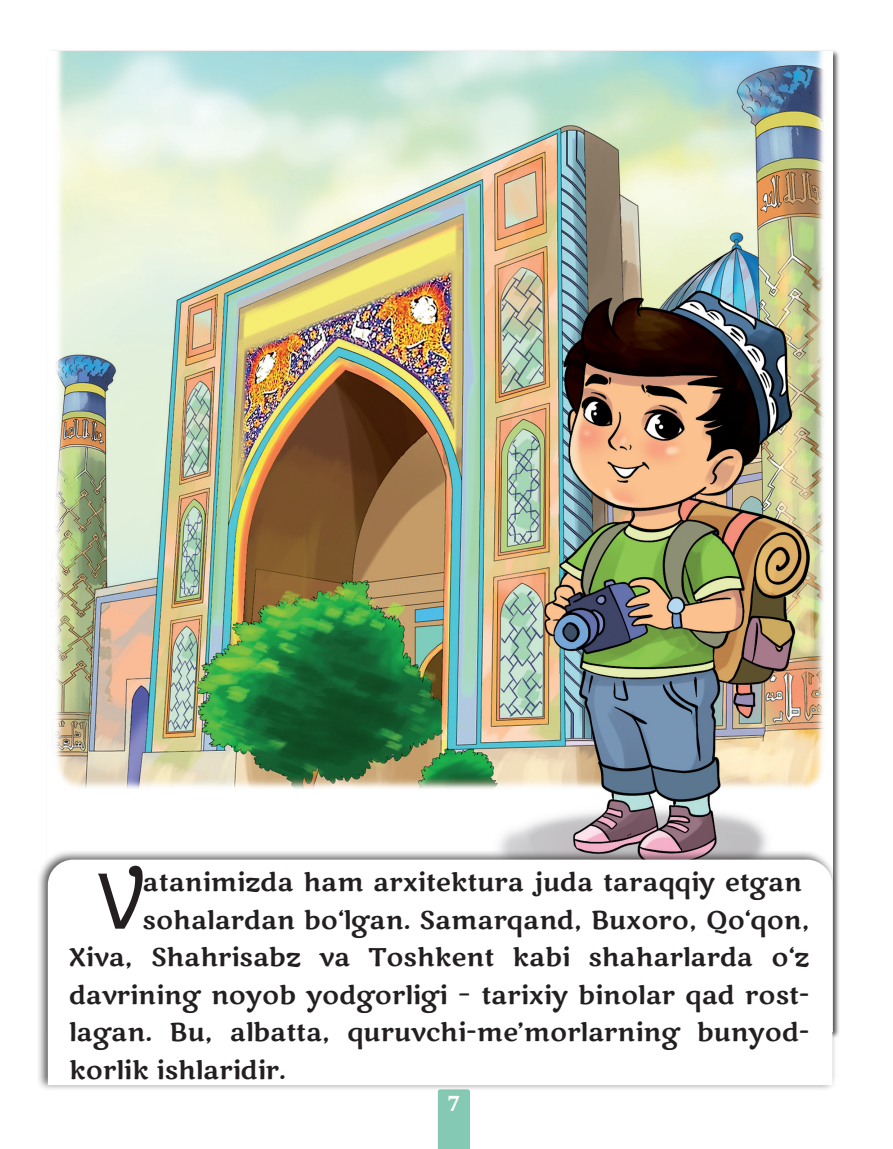
<style>
.page{position:relative;width:893px;height:1149px;background:#fff}
.page>*{position:absolute;margin:0;border:0;box-sizing:border-box;transform-origin:0 0}
.t1{font:81px "Bartex";color:#231f20}
.t2{font:25.5px "Marko One";color:#231f20}
.t3{font:700 22.5px "Cambria";color:#fff}
</style>
<div class="page">
<div style="left:438px;top:1091px;width:32px;height:57px;background:#84c9b3"></div>
<img style="left:55px;top:51px;width:769px;height:798px">
<div style="left:36px;top:849px;width:801px;height:242px;background:#231f20;opacity:.75"></div>
<svg style="left:48px;top:859px;width:784px;height:225px"></svg>
<p class="t1" style="left:99px;top:862px;width:45px">V</p>
<p class="t2" style="left:143px;top:865px;width:661px">atanimizda ham arxitektura juda taraqqiy etgan</p>
<p class="t2" style="left:143px;top:903px;width:668px">sohalardan bo‘lgan. Samarqand, Buxoro, Qo‘qon,</p>
<p class="t2" style="left:69px;top:940px;width:742px">Xiva, Shahrisabz va Toshkent kabi shaharlarda o‘z</p>
<p class="t2" style="left:69px;top:978px;width:739px">davrining noyob yodgorligi – tarixiy binolar qad rost-</p>
<p class="t2" style="left:69px;top:1015px;width:739px">lagan. Bu, albatta, quruvchi-me’morlarning bunyod-</p>
<p class="t2" style="left:69px;top:1053px;width:218px">korlik ishlaridir.</p>
<p class="t3" style="left:447px;top:1087px;width:15px">7</p>
</div>
